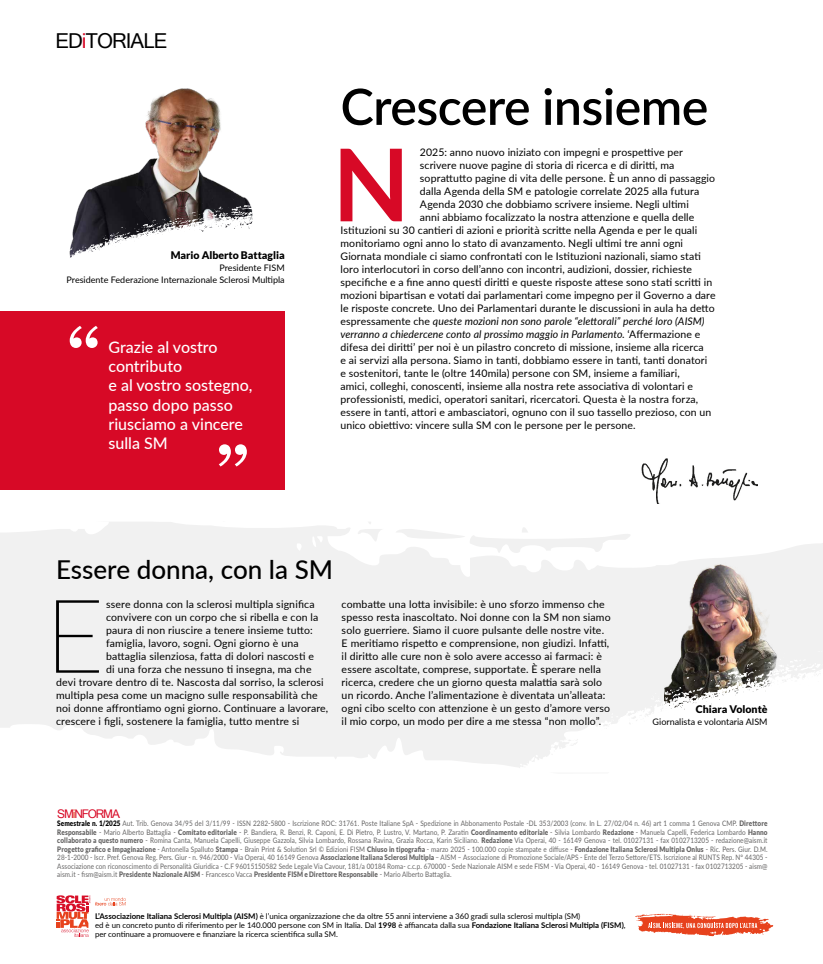
<style>
.page{position:relative;width:823px;height:964px;background:#fff}
.page>*{position:absolute;margin:0;border:0;box-sizing:border-box;transform-origin:0 0}
.t1{font:100 103px "Lato";color:#000}
.t2{font:700 100.4px "Lato";color:#d70926}
.t3{font:700 70px "Bressay";color:#fff}
.t4{font:600 50px "Lato";letter-spacing:-.01em;color:#000}
.t5{font:500 26px "Lato";color:#000}
.t6{font:20.6px "Microsoft Sans Serif";letter-spacing:-.05em;color:#000}
.t7{font:500 16px/19.2px "Lato";color:#fff}
.t8{font:11.9px "Microsoft Sans Serif";letter-spacing:-.1em;color:#d70926}
.t9{font:10.5px/13px "Lato";letter-spacing:.01em;color:#000}
.t10{font:italic 10.5px "Lato";letter-spacing:.01em;color:#000}
.t11{font:900 10.5px "Lato";color:#000}
.t12{font:9px/12px "Lato";color:#000;text-align:right}
.t13{font:7.8px/9.4px "Lato";color:#000}
.t14{font:7.5px/8.5px "Lato";letter-spacing:.01em;color:#646363;text-align:justify;scale:.85 1}
.s1{color:#d70926}
.s2{font-style:normal}
.s3{color:#e7411c}
.s4{font-weight:900;color:#000}
.s5{font-weight:900}
.s6{font-weight:700}
</style>
<div class="page">
<svg style="left:0;top:522px;width:822px;height:246px;fill:#f1f1f1"></svg>
<img style="left:663px;top:555px;width:133px;height:66px">
<svg style="left:520px;top:621px;width:302px;height:147px"></svg>
<div style="left:0;top:311px;width:284px;height:178px;background:#d70926"></div>
<svg style="left:635px;top:914px;width:137px;height:22px"></svg>
<svg style="left:57px;top:895px;width:69px;height:42px"></svg>
<img style="left:118px;top:88px;width:103px;height:91px">
<svg style="left:69px;top:179px;width:184px;height:79px"></svg>
<img style="left:641px;top:458px;width:116px;height:45px">
<hr style="left:822px;top:450px;width:1px;height:149px;background:#f8f8f8">
<h3 class="t6" style="left:55px;top:29px;width:114px">ED<span class="s1">i</span>TORIALE</h3>
<p class="t11" style="left:171px;top:249px;width:115px">Mario Alberto Battaglia</p>
<p class="t12" style="left:67px;top:261px;width:219px">Presidente FISM<br>Presidente Federazione Internazionale Sclerosi Multipla</p>
<h3 class="t3" style="left:66px;top:313px;width:36px">“</h3>
<h3 class="t7" style="left:108px;top:337px;width:145px">Grazie al vostro contributo<br>e al vostro sostegno, passo dopo passo riusciamo a vincere sulla SM</h3>
<h3 class="t3" style="left:215px;top:431px;width:36px">”</h3>
<h3 class="t4" style="left:340px;top:70px;width:369px">Crescere insieme</h3>
<h2 class="t2" style="left:332px;top:111px;width:79px">N</h2>
<p class="t9" style="left:419px;top:146px;width:264px">2025: anno nuovo iniziato con impegni e prospettive per</p>
<p class="t9" style="left:419px;top:159px;width:256px">scrivere nuove pagine di storia di ricerca e di diritti, ma</p>
<p class="t9" style="left:419px;top:172px;width:296px">soprattutto pagine di vita delle persone. È un anno di passaggio</p>
<p class="t9" style="left:419px;top:185px;width:281px">dalla Agenda della SM e patologie correlate 2025 alla futura</p>
<p class="t9" style="left:419px;top:198px;width:270px">Agenda 2030 che dobbiamo scrivere insieme. Negli ultimi</p>
<p class="t9" style="left:419px;top:211px;width:276px">anni abbiamo focalizzato la nostra attenzione e quella delle</p>
<p class="t9" style="left:340px;top:224px;width:358px">Istituzioni su 30 cantieri di azioni e priorità scritte nella Agenda e per le quali</p>
<p class="t9" style="left:340px;top:237px;width:344px">monitoriamo ogni anno lo stato di avanzamento. Negli ultimi tre anni ogni</p>
<p class="t9" style="left:340px;top:250px;width:362px">Giornata mondiale ci siamo confrontati con le Istituzioni nazionali, siamo stati</p>
<p class="t9" style="left:340px;top:263px;width:353px">loro interlocutori in corso dell’anno con incontri, audizioni, dossier, richieste</p>
<p class="t9" style="left:340px;top:276px;width:373px">specifiche e a fine anno questi diritti e queste risposte attese sono stati scritti in</p>
<p class="t9" style="left:340px;top:289px;width:376px">mozioni bipartisan e votati dai parlamentari come impegno per il Governo a dare</p>
<p class="t9" style="left:340px;top:302px;width:375px">le risposte concrete. Uno dei Parlamentari durante le discussioni in aula ha detto</p>
<p class="t10" style="left:340px;top:314px;width:365px"><span class="s2">espressamente che</span> queste mozioni non sono parole “elettorali” perché loro (AISM)</p>
<p class="t10" style="left:340px;top:327px;width:361px">verranno a chiedercene conto al prossimo maggio in Parlamento<span class="s2">. ‘Affermazione e</span></p>
<p class="t9" style="left:340px;top:340px;width:364px">difesa dei diritti’ per noi è un pilastro concreto di missione, insieme alla ricerca</p>
<p class="t9" style="left:340px;top:353px;width:368px">e ai servizi alla persona. Siamo in tanti, dobbiamo essere in tanti, tanti donatori</p>
<p class="t9" style="left:340px;top:366px;width:340px">e sostenitori, tante le (oltre 140mila) persone con SM, insieme a familiari,</p>
<p class="t9" style="left:340px;top:379px;width:354px">amici, colleghi, conoscenti, insieme alla nostra rete associativa di volontari e</p>
<p class="t9" style="left:340px;top:392px;width:359px">professionisti, medici, operatori sanitari, ricercatori. Questa è la nostra forza,</p>
<p class="t9" style="left:340px;top:405px;width:372px">essere in tanti, attori e ambasciatori, ognuno con il suo tassello prezioso, con un</p>
<p class="t9" style="left:340px;top:418px;width:296px">unico obiettivo: vincere sulla SM con le persone per le persone.</p>
<h3 class="t5" style="left:56px;top:551px;width:278px">Essere donna, con la SM</h3>
<h1 class="t1" style="left:45px;top:565px;width:61px">E</h1>
<p class="t9" style="left:106px;top:597px;width:210px">ssere donna con la sclerosi multipla significa</p>
<p class="t9" style="left:106px;top:610px;width:214px">convivere con un corpo che si ribella e con la</p>
<p class="t9" style="left:106px;top:623px;width:208px">paura di non riuscire a tenere insieme tutto:</p>
<p class="t9" style="left:106px;top:636px;width:194px">famiglia, lavoro, sogni. Ogni giorno è una</p>
<p class="t9" style="left:106px;top:649px;width:209px">battaglia silenziosa, fatta di dolori nascosti e</p>
<p class="t9" style="left:106px;top:662px;width:207px">di una forza che nessuno ti insegna, ma che</p>
<p class="t9" style="left:56px;top:675px;width:269px">devi trovare dentro di te. Nascosta dal sorriso, la sclerosi</p>
<p class="t9" style="left:56px;top:688px;width:263px">multipla pesa come un macigno sulle responsabilità che</p>
<p class="t9" style="left:56px;top:701px;width:273px">noi donne affrontiamo ogni giorno. Continuare a lavorare,</p>
<p class="t9" style="left:56px;top:714px;width:244px">crescere i figli, sostenere la famiglia, tutto mentre si</p>
<p class="t9" style="left:341px;top:597px;width:270px">combatte una lotta invisibile: è uno sforzo immenso che spesso resta inascoltato. Noi donne con la SM non siamo solo guerriere. Siamo il cuore pulsante delle nostre vite.<br>E meritiamo rispetto e comprensione, non giudizi. Infatti, il diritto alle cure non è solo avere accesso ai farmaci: è essere ascoltate, comprese, supportate. È sperare nella ricerca, credere che un giorno questa malattia sarà solo un ricordo. Anche l’alimentazione è diventata un’alleata: ogni cibo scelto con attenzione è un gesto d’amore verso il mio corpo, un modo per dire a me stessa “non mollo”.</p>
<p class="t11" style="left:695px;top:702px;width:73px">Chiara Volontè</p>
<p class="t12" style="left:652px;top:715px;width:116px">Giornalista e volontaria AISM</p>
<p class="t8" style="left:57px;top:807px;width:64px">SM<span class="s3">i</span>NFORMA</p>
<p class="t14" style="left:57px;top:819px;width:836px"><span class="s4">Semestrale n. 1/2025</span> Aut. Trib. Genova 34/95 del 3/11/99 - ISSN 2282-5800 - Iscrizione ROC: 31761. Poste Italiane SpA - Spedizione in Abbonamento Postale -DL 353/2003 (conv. In L. 27/02/04 n. 46) art 1 comma 1 Genova CMP. <span class="s5">Direttore Responsabile</span> - Mario Alberto Battaglia - <span class="s5">Comitato editoriale</span> - P. Bandiera, R. Benzi, R. Caponi, E. Di Pietro, P. Lustro, V. Martano, P. Zaratin <span class="s5">Coordinamento editoriale</span> - Silvia Lombardo <span class="s5">Redazione</span> - Manuela Capelli, Federica Lombardo <span class="s5">Hanno collaborato a questo numero</span> - Romina Canta, Manuela Capelli, Giuseppe Gazzola, Silvia Lombardo, Rossana Ravina, Grazia Rocca, Karin Siciliano. <span class="s5">Redazione</span> Via Operai, 40 - 16149 Genova - tel. 01027131 - fax 0102713205 - redazione@aism.it <span class="s5">Progetto grafico e Impaginazione</span> - Antonella Spalluto <span class="s5">Stampa</span> - Brain Print &amp; Solution Srl © Edizioni FISM <span class="s5">Chiuso in tipografia</span> - marzo 2025 - 100.000 copie stampate e diffuse - <span class="s5">Fondazione Italiana Sclerosi Multipla Onlus</span> - Ric. Pers. Giur. D.M.<br>28-1-2000 - Iscr. Pref. Genova Reg. Pers. Giur - n. 946/2000 - Via Operai, 40 16149 Genova <span class="s5">Associazione Italiana Sclerosi Multipla</span> – AISM – Associazione di Promozione Sociale/APS - Ente del Terzo Settore/ETS. Iscrizione al RUNTS Rep. N° 44305 - Associazione con riconoscimento di Personalità Giuridica - C.F 96015150582 Sede Legale Via Cavour, 181/a 00184 Roma- c.c.p. 670000 - Sede Nazionale AISM e sede FISM - Via Operai, 40 - 16149 Genova - tel. 01027131 - fax 0102713205 - aism@ aism.it - fism@aism.it <span class="s5">Presidente Nazionale AISM</span> - Francesco Vacca <span class="s5">Presidente FISM e Direttore Responsabile</span> - Mario Alberto Battaglia.</p>
<p class="t13" style="left:95px;top:911px;width:531px"><span class="s6">L’Associazione Italiana Sclerosi Multipla (AISM)</span> è l’unica organizzazione che da oltre 55 anni interviene a 360 gradi sulla sclerosi multipla (SM)<br>ed è un concreto punto di riferimento per le 140.000 persone con SM in Italia. Dal <span class="s6">1998</span> è affiancata dalla sua <span class="s6">Fondazione Italiana Sclerosi Multipla (FISM)</span>, per continuare a promuovere e finanziare la ricerca scientifica sulla SM.</p>
</div>
